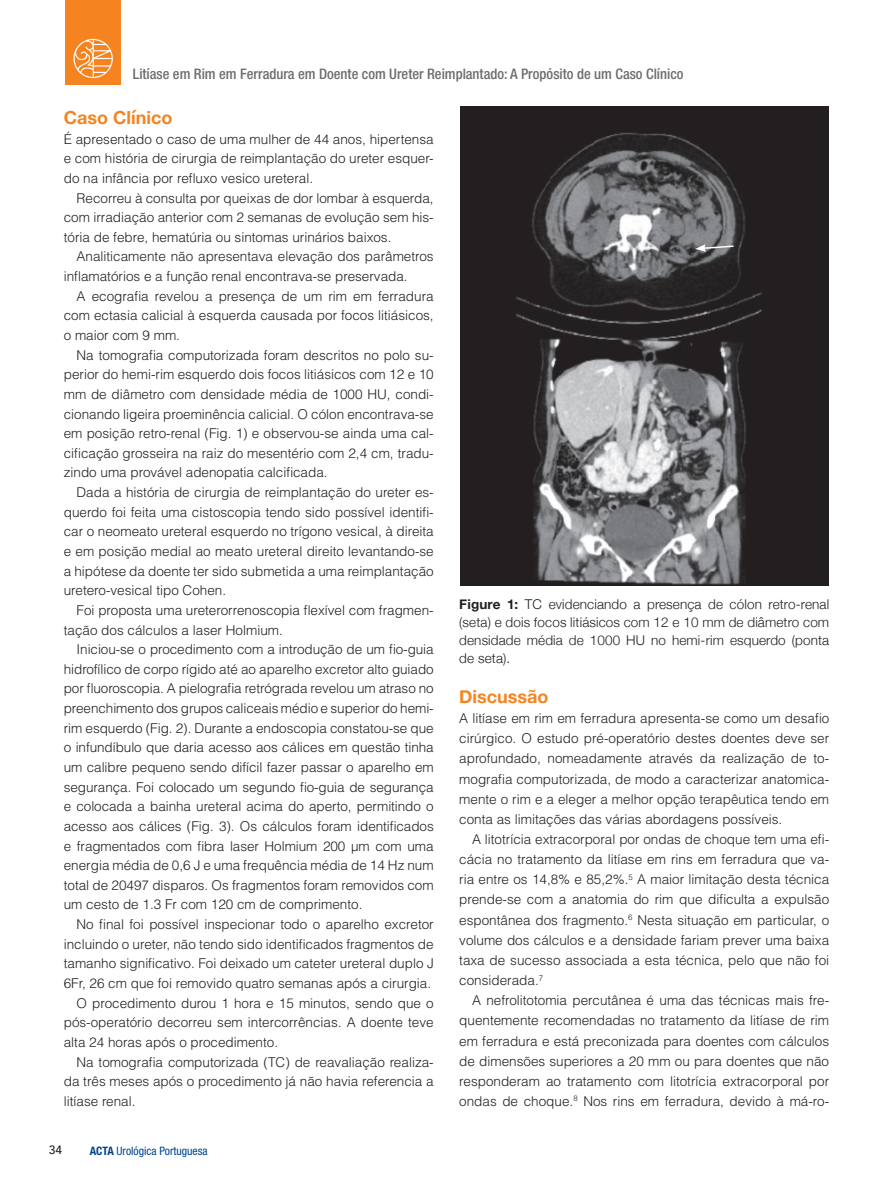
<style>
.page{position:relative;width:893px;height:1191px;background:#fff}
.page>*{position:absolute;margin:0;border:0;box-sizing:border-box;transform-origin:0 0}
.t1{font:700 18px "Helvetica Neue";color:#f58420}
.t2{font:500 condensed 14.55px "Helvetica Neue";color:#6c6d70}
.t3{font:300 13.5px/19.6px "Helvetica";color:#231f20;text-align:justify}
.t4{font:300 13.5px/18px "Helvetica Neue";letter-spacing:.01em;color:#231f20;text-align:justify}
.t5{font:500 12px "Avenir";color:#231f20}
.t6{font:condensed 11.7px "Helvetica Neue";color:#01448c}
.s1{font-weight:700}
</style>
<div class="page">
<div style="left:65px;top:0;width:56px;height:85px;background:#f58420"></div>
<svg style="left:73px;top:39px;width:40px;height:39px"></svg>
<img style="left:460px;top:106px;width:368px;height:479px">
<svg style="left:695px;top:244px;width:40px;height:8px"></svg>
<p class="t2" style="left:133px;top:66px;width:552px">Litíase em Rim em Ferradura em Doente com Ureter Reimplantado: A Propósito de um Caso Clínico</p>
<h1 class="t1" style="left:64px;top:103px;width:110px">Caso Clínico</h1>
<p class="t3" style="left:64px;top:129px;width:371px">É apresentado o caso de uma mulher de 44 anos, hipertensa e com história de cirurgia de reimplantação do ureter esquer&shy;do na infância por refluxo vesico ureteral.</p>
<p class="t3" style="left:64px;top:188px;width:371px;text-indent:13px">Recorreu à consulta por queixas de dor lombar à esquerda, com irradiação anterior com 2 semanas de evolução sem his&shy;tória de febre, hematúria ou sintomas urinários baixos.</p>
<p class="t3" style="left:64px;top:247px;width:371px;text-indent:13px">Analiticamente não apresentava elevação dos parâmetros inflamatórios e a função renal encontrava-se preservada.</p>
<p class="t3" style="left:64px;top:286px;width:371px;text-indent:13px">A ecografia revelou a presença de um rim em ferradura com ectasia calicial à esquerda causada por focos litiásicos, o maior com 9 mm.</p>
<p class="t3" style="left:64px;top:345px;width:371px;text-indent:13px">Na tomografia computorizada foram descritos no polo su&shy;perior do hemi-rim esquerdo dois focos litiásicos com 12 e 10 mm de diâmetro com densidade média de 1000 HU, condi&shy;cionando ligeira proeminência calicial. O cólon encontrava-se em posição retro-renal (Fig. 1) e observou-se ainda uma cal&shy;cificação grosseira na raiz do mesentério com 2,4 cm, tradu&shy;zindo uma provável adenopatia calcificada.</p>
<p class="t3" style="left:64px;top:482px;width:371px;text-indent:13px">Dada a história de cirurgia de reimplantação do ureter es&shy;querdo foi feita uma cistoscopia tendo sido possível identifi&shy;car o neomeato ureteral esquerdo no trígono vesical, à direita e em posição medial ao meato ureteral direito levantando-se a hipótese da doente ter sido submetida a uma reimplantação uretero-vesical tipo Cohen.</p>
<p class="t3" style="left:64px;top:600px;width:371px;text-indent:13px">Foi proposta uma ureterorrenoscopia flexível com fragmen&shy;tação dos cálculos a laser Holmium.</p>
<p class="t3" style="left:64px;top:639px;width:371px;text-indent:13px">Iniciou-se o procedimento com a introdução de um fio-guia hidrofílico de corpo rígido até ao aparelho excretor alto guiado por fluoroscopia. A pielografia retrógrada revelou um atraso no preenchimento dos grupos caliceais médio e superior do hemi&shy;rim esquerdo (Fig. 2). Durante a endoscopia constatou-se que o infundíbulo que daria acesso aos cálices em questão tinha um calibre pequeno sendo difícil fazer passar o aparelho em segurança. Foi colocado um segundo fio-guia de segurança e colocada a bainha ureteral acima do aperto, permitindo o acesso aos cálices (Fig. 3). Os cálculos foram identificados e fragmentados com fibra laser Holmium 200 μm com uma energia média de 0,6 J e uma frequência média de 14 Hz num total de 20497 disparos. Os fragmentos foram removidos com um cesto de 1.3 Fr com 120 cm de comprimento.</p>
<p class="t3" style="left:77px;top:914px;width:359px">No final foi possível inspecionar todo o aparelho excretor</p>
<p class="t3" style="left:64px;top:934px;width:371px">incluindo o ureter, não tendo sido identificados fragmentos de</p>
<p class="t3" style="left:64px;top:953px;width:371px">tamanho significativo. Foi deixado um cateter ureteral duplo J</p>
<p class="t3" style="left:64px;top:973px;width:369px">6Fr, 26 cm que foi removido quatro semanas após a cirurgia.</p>
<p class="t3" style="left:77px;top:992px;width:359px">O procedimento durou 1 hora e 15 minutos, sendo que o</p>
<p class="t3" style="left:64px;top:1012px;width:371px">pós-operatório decorreu sem intercorrências. A doente teve</p>
<p class="t3" style="left:64px;top:1032px;width:216px">alta 24 horas após o procedimento.</p>
<p class="t3" style="left:77px;top:1051px;width:359px">Na tomografia computorizada (TC) de reavaliação realiza-</p>
<p class="t3" style="left:64px;top:1071px;width:371px">da três meses após o procedimento já não havia referencia a</p>
<p class="t3" style="left:64px;top:1091px;width:73px">litíase renal.</p>
<p class="t4" style="left:459px;top:594px;width:371px"><span class="s1">Figure 1:</span> TC evidenciando a presença de cólon retro-renal (seta) e dois focos litiásicos com 12 e 10 mm de diâmetro com densidade média de 1000 HU no hemi-rim esquerdo (ponta de seta).</p>
<h1 class="t1" style="left:459px;top:682px;width:91px">Discussão</h1>
<p class="t3" style="left:459px;top:708px;width:371px;line-height:20.1px">A litíase em rim em ferradura apresenta-se como um desafio cirúrgico. O estudo pré-operatório destes doentes deve ser aprofundado, nomeadamente através da realização de to&shy;mografia computorizada, de modo a caracterizar anatomica&shy;mente o rim e a eleger a melhor opção terapêutica tendo em conta as limitações das várias abordagens possíveis.</p>
<p class="t3" style="left:459px;top:829px;width:371px;line-height:20.1px;text-indent:13px">A litotrícia extracorporal por ondas de choque tem uma efi&shy;cácia no tratamento da litíase em rins em ferradura que va&shy;ria entre os 14,8% e 85,2%.<sup>5</sup> A maior limitação desta técnica prende-se com a anatomia do rim que dificulta a expulsão espontânea dos fragmento.<sup>6</sup> Nesta situação em particular, o volume dos cálculos e a densidade fariam prever uma baixa taxa de sucesso associada a esta técnica, pelo que não foi considerada.<sup>7</sup></p>
<p class="t3" style="left:459px;top:990px;width:371px;line-height:20.1px;text-indent:13px">A nefrolitotomia percutânea é uma das técnicas mais fre&shy;quentemente recomendadas no tratamento da litíase de rim em ferradura e está preconizada para doentes com cálculos de dimensões superiores a 20 mm ou para doentes que não responderam ao tratamento com litotrícia extracorporal por ondas de choque.<sup>8</sup> Nos rins em ferradura, devido à má-ro-</p>
<p class="t5" style="left:49px;top:1139px;width:15px">34</p>
<p class="t6" style="left:90px;top:1143px;width:119px"><span class="s1">ACTA</span> Urológica Portuguesa</p>
</div>
